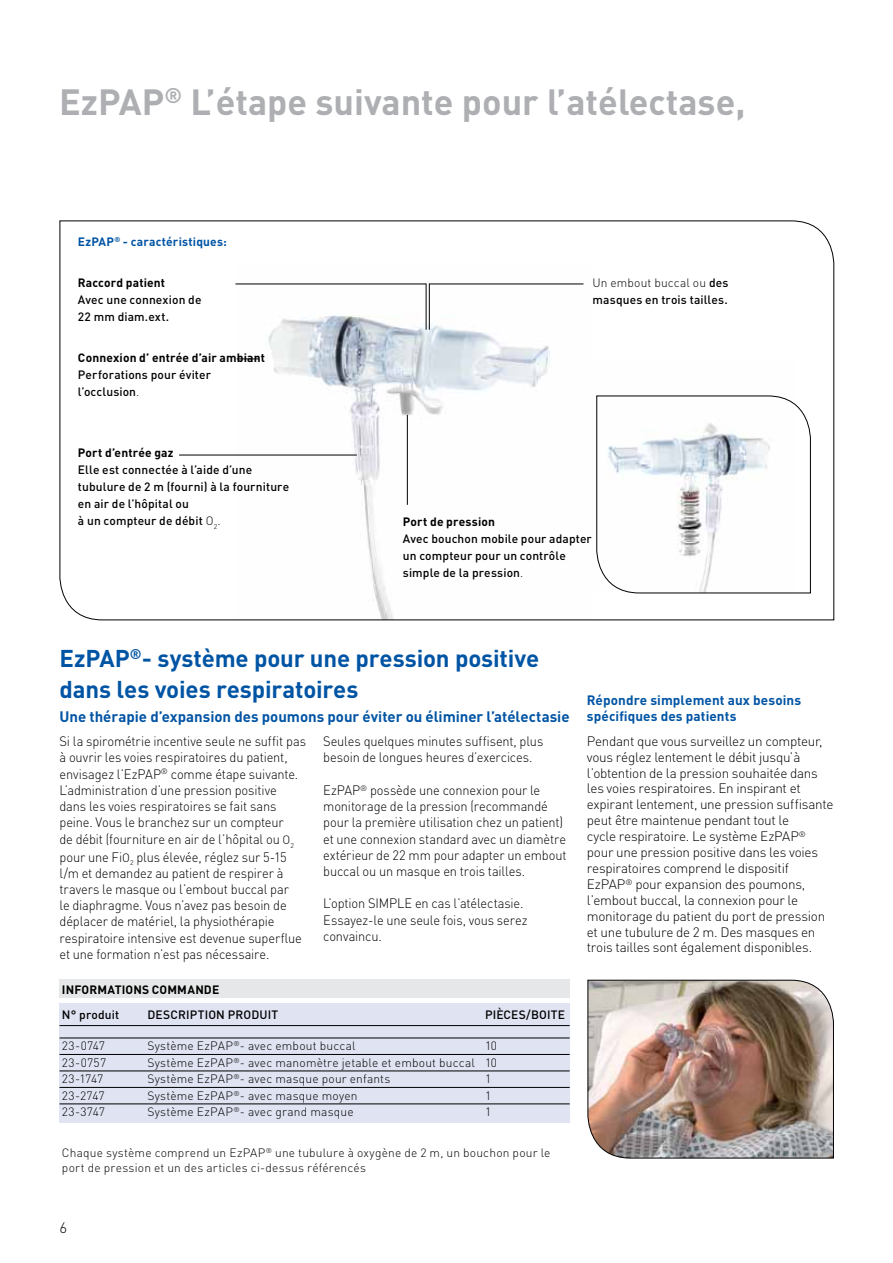
<style>
.page{position:relative;width:893px;height:1263px;background:#fff}
.page>*{position:absolute;margin:0;border:0;box-sizing:border-box;transform-origin:0 0}
.t1{font:700 36px "DIN";color:#adafb2}
.t2{font:700 24px/31.5px "DIN";letter-spacing:-.005em;color:#0054a4}
.t3{font:700 15px "DIN";color:#0054a4}
.t4{font:300 15px "DIN";color:#000}
.t5{font:300 13.5px/16.4px "DIN";letter-spacing:-.01em;color:#000;scale:.95 1}
.t6{font:300 13.5px/15.9px "DIN";letter-spacing:-.01em;color:#000}
.t7{font:700 13.5px/15.8px "DIN";letter-spacing:.01em;color:#0054a4}
.t8{font:300 12px/15px "DIN";letter-spacing:.015em;color:#000}
.t9{font:500 12px/17px "DIN";letter-spacing:.01em;color:#000}
.t10{font:700 12px "DIN";letter-spacing:.01em;color:#000}
.t11{font:700 12px "DIN";letter-spacing:.015em;color:#0054a4}
.s1{font-weight:300}
.s2{font-size:12px}
</style>
<div class="page">
<img style="left:587px;top:979px;width:247px;height:180px">
<svg style="left:59px;top:220px;width:775px;height:401px"></svg>
<div style="left:60px;top:1003px;width:510px;height:120px;background:#e0e3f2"></div>
<div style="left:60px;top:979px;width:510px;height:18px;background:#e6e7e8"></div>
<hr style="left:60px;top:1025px;width:510px;height:1px;background:#000">
<hr style="left:60px;top:1037px;width:510px;height:1px;background:#000">
<hr style="left:60px;top:1054px;width:510px;height:1px;background:#000">
<hr style="left:60px;top:1070px;width:510px;height:1px;background:#000">
<hr style="left:60px;top:1087px;width:510px;height:1px;background:#000">
<hr style="left:60px;top:1103px;width:510px;height:1px;background:#000">
<hr style="left:235px;top:284px;width:191px;height:1px;background:#000">
<hr style="left:426px;top:284px;width:1px;height:46px;background:#000">
<svg style="left:237px;top:359px;width:22px;height:1px"></svg>
<hr style="left:179px;top:455px;width:178px;height:1px;background:#000">
<hr style="left:407px;top:415px;width:1px;height:90px;background:#000">
<hr style="left:429px;top:284px;width:154px;height:1px;background:#000">
<hr style="left:429px;top:284px;width:1px;height:46px;background:#000">
<h1 class="t1" style="left:59px;top:78px;width:688px">EzPAP<sup>®</sup> L’étape suivante pour l’atélectase,</h1>
<p class="t11" style="left:78px;top:234px;width:150px">EzPAP<sup>®</sup> - caractéristiques:</p>
<p class="t10" style="left:78px;top:275px;width:89px">Raccord patient</p>
<p class="t9" style="left:78px;top:291px;width:125px">Avec une connexion de<br>22 mm diam.ext.</p>
<p class="t10" style="left:78px;top:350px;width:188px">Connexion d’ entrée d’air ambiant</p>
<p class="t9" style="left:78px;top:366px;width:135px">Perforations pour éviter l’occlusion<span class="s1">.</span></p>
<p class="t10" style="left:78px;top:445px;width:97px">Port d’entrée gaz</p>
<p class="t9" style="left:78px;top:461px;width:213px">Elle est connectée à l’aide d’une tubulure de 2 m (fourni) à la fourniture en air de l’hôpital ou<br>à un compteur de débit <span class="s1">O</span><sub>2</sub><span class="s1">.</span></p>
<p class="t9" style="left:593px;top:274px;width:137px"><span class="s1">Un embout buccal ou</span> des masques en trois tailles.</p>
<p class="t10" style="left:403px;top:514px;width:94px">Port de pression</p>
<p class="t9" style="left:403px;top:530px;width:190px">Avec bouchon mobile pour adapter un compteur pour un contrôle simple de la pression<span class="s1">.</span></p>
<h2 class="t2" style="left:60px;top:641px;width:481px">EzPAP<sup>®</sup>- système pour une pression positive dans les voies respiratoires</h2>
<p class="t3" style="left:60px;top:707px;width:511px">Une thérapie d’expansion des poumons pour éviter ou éliminer l’atélectasie</p>
<p class="t5" style="left:60px;top:733px;width:261px">Si la spirométrie incentive seule ne suffit pas à ouvrir les voies respiratoires du patient, envisagez l’EzPAP<sup>®</sup> comme étape suivante.<br>L’administration d’une pression positive dans les voies respiratoires se fait sans peine. Vous le branchez sur un compteur<br>de débit (fourniture en air de l’hôpital ou <span class="s2">O</span><sub>2 </sub>pour une Fi<span class="s2">O</span><sub>2</sub> plus élevée, réglez sur 5-15 l/m et demandez au patient de respirer à travers le masque ou l’embout buccal par<br>le diaphragme. Vous n’avez pas besoin de déplacer de matériel, la physiothérapie respiratoire intensive est devenue superflue et une formation n’est pas nécessaire.</p>
<p class="t5" style="left:323px;top:733px;width:233px">Seules quelques minutes suffisent, plus besoin de longues heures d’exercices.</p>
<p class="t5" style="left:323px;top:782px;width:258px">EzPAP<sup>®</sup> possède une connexion pour le monitorage de la pression (recommandé pour la première utilisation chez un patient) et une connexion standard avec un diamètre extérieur de 22 mm pour adapter un embout buccal ou un masque en trois tailles.</p>
<p class="t5" style="left:323px;top:895px;width:217px">L’option SIMPLE en cas l’atélectasie.<br>Essayez-le une seule fois, vous serez convaincu.</p>
<p class="t10" style="left:62px;top:981px;width:159px">INFORMATIONS COMMANDE</p>
<p class="t9" style="left:62px;top:1005px;width:59px">N° produit</p>
<p class="t9" style="left:147px;top:1005px;width:132px">DESCRIPTION PRODUIT</p>
<p class="t9" style="left:485px;top:1005px;width:81px">PIÈCES/BOITE</p>
<p class="t8" style="left:62px;top:1038px;width:45px">23-0747</p>
<p class="t8" style="left:147px;top:1038px;width:210px">Système EzPAP<sup>®</sup>- avec embout buccal</p>
<p class="t8" style="left:485px;top:1038px;width:14px">10</p>
<p class="t8" style="left:62px;top:1055px;width:46px">23-0757</p>
<p class="t8" style="left:147px;top:1055px;width:351px">Système EzPAP<sup>®</sup>- avec manomètre jetable et embout buccal 10</p>
<p class="t8" style="left:62px;top:1071px;width:43px">23-1747</p>
<p class="t8" style="left:147px;top:1071px;width:245px">Système EzPAP<sup>®</sup>- avec masque pour enfants</p>
<p class="t8" style="left:485px;top:1071px;width:8px">1</p>
<p class="t8" style="left:62px;top:1088px;width:44px">23-2747</p>
<p class="t8" style="left:147px;top:1088px;width:212px">Système EzPAP<sup>®</sup>- avec masque moyen</p>
<p class="t8" style="left:485px;top:1088px;width:8px">1</p>
<p class="t8" style="left:62px;top:1104px;width:44px">23-3747</p>
<p class="t8" style="left:147px;top:1104px;width:208px">Système EzPAP<sup>®</sup>- avec grand masque</p>
<p class="t8" style="left:485px;top:1104px;width:8px">1</p>
<p class="t8" style="left:62px;top:1145px;width:490px">Chaque système comprend un EzPAP<sup>®</sup> une tubulure à oxygène de 2 m, un bouchon pour le port de pression et un des articles ci-dessus référencés</p>
<p class="t7" style="left:587px;top:691px;width:216px">Répondre simplement aux besoins spécifiques des patients</p>
<p class="t6" style="left:587px;top:733px;width:248px">Pendant que vous surveillez un compteur, vous réglez lentement le débit jusqu’à l’obtention de la pression souhaitée dans les voies respiratoires. En inspirant et expirant lentement, une pression suffisante peut être maintenue pendant tout le<br>cycle respiratoire. Le système EzPAP<sup>® </sup>pour une pression positive dans les voies respiratoires comprend le dispositif EzPAP<sup>®</sup> pour expansion des poumons, l’embout buccal, la connexion pour le monitorage du patient du port de pression et une tubulure de 2 m. Des masques en trois tailles sont également disponibles.</p>
<p class="t4" style="left:60px;top:1218px;width:9px">6</p>
</div>
